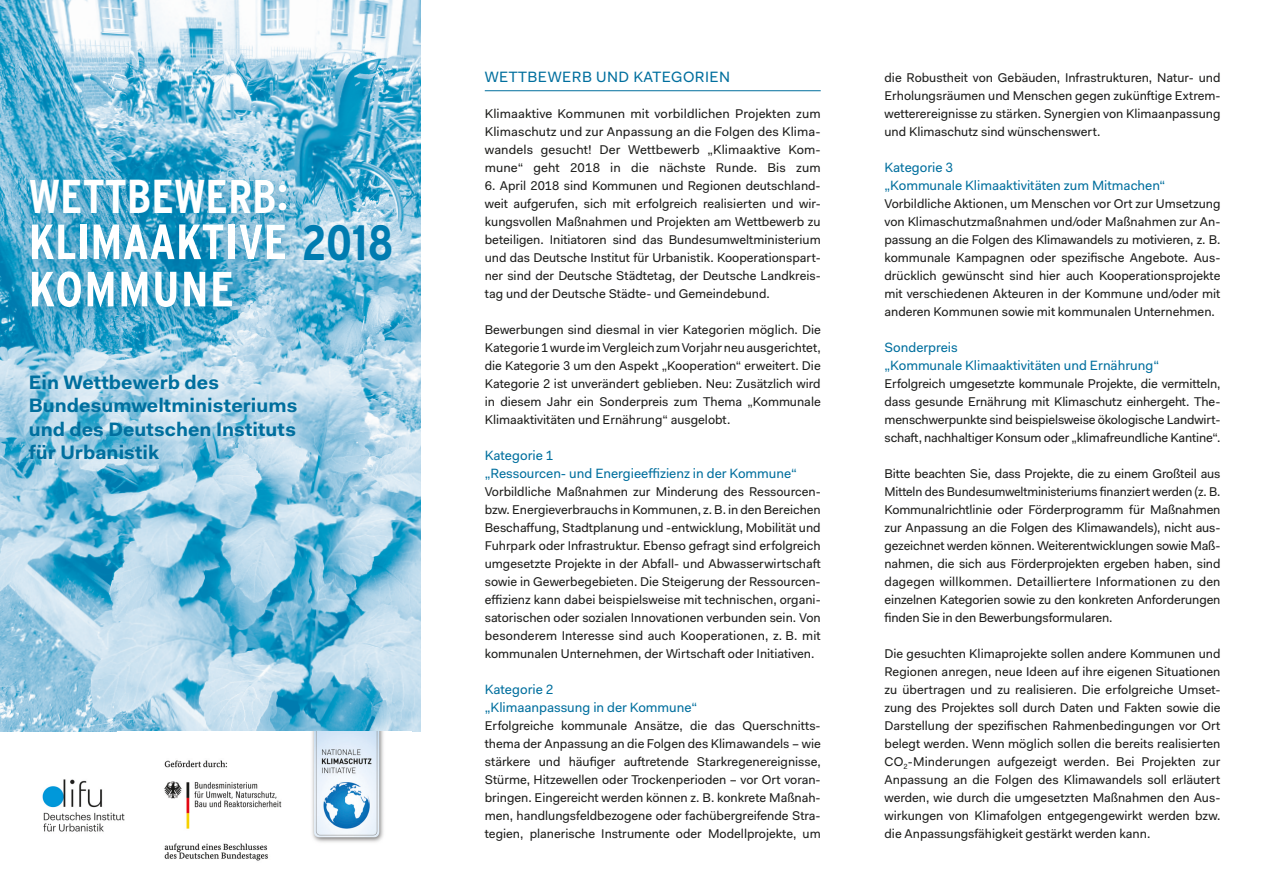
<style>
.page{position:relative;width:1263px;height:893px;background:#fff}
.page>*{position:absolute;margin:0;border:0;box-sizing:border-box;transform-origin:0 0}
.t1{font:700 condensed 49.5px "Interstate";color:#fff}
.t2{font:700 condensed 49.5px "Interstate";letter-spacing:.025em;color:#fff}
.t3{font:700 condensed 47.55px "Interstate";color:#fff}
.t4{font:700 19.5px/23.4px "Fakt Pro";letter-spacing:.005em;color:#006f9e}
.t5{font:15px "Fakt Pro";letter-spacing:.03em;color:#006f9e}
.t6{font:13.5px/18px "Fakt Pro";color:#006f9e}
.t7{font:12.75px/18px "Fakt Pro";color:#1d1d1b}
.s1{color:#007cb0}
</style>
<div class="page">
<img style="left:0;top:0;width:421px;height:731px">
<div style="left:18px;top:363px;width:290px;height:107px;background:#fff;opacity:.75"></div>
<div style="left:14px;top:162px;width:300px;height:126px;background:#006f9e;opacity:.5"></div>
<div style="left:293px;top:213px;width:110px;height:59px;background:#fff;opacity:.75"></div>
<div style="left:24px;top:264px;width:228px;height:63px;background:#006f9e;opacity:.5"></div>
<hr style="left:485px;top:90px;width:336px;height:1px;background:#006f9e">
<img style="left:42px;top:779px;width:83px;height:53px">
<img style="left:164px;top:731px;width:220px;height:130px">
<h2 class="t3" style="left:29px;top:169px;width:261px">WETTBEWERB:</h2>
<h1 class="t1" style="left:29px;top:214px;width:366px">KLIMAAKTIVE <span class="s1">2018</span></h1>
<h1 class="t2" style="left:29px;top:261px;width:207px">KOMMUNE</h1>
<p class="t4" style="left:29px;top:370px;width:270px">Ein Wettbewerb des<br>Bundesumweltministeriums und des Deutschen Instituts für Urbanistik</p>
<h2 class="t5" style="left:485px;top:67px;width:247px">WETTBEWERB UND KATEGORIEN</h2>
<p class="t7" style="left:485px;top:104px;width:337px">Klimaaktive Kommunen mit vorbildlichen Projekten zum</p>
<p class="t7" style="left:485px;top:122px;width:337px">Klimaschutz und zur Anpassung an die Folgen des Klima&shy;wandels gesucht! Der Wettbewerb „Klimaaktive Kom-</p>
<p class="t7" style="left:485px;top:176px;width:337px">6. April 2018 sind Kommunen und Regionen deutschland&shy;weit aufgerufen, sich mit erfolgreich realisierten und wir-</p>
<p class="t7" style="left:485px;top:158px;width:337px">mune“ geht 2018 in die nächste Runde. Bis zum</p>
<p class="t7" style="left:485px;top:212px;width:337px">kungsvollen Maßnahmen und Projekten am Wettbewerb zu beteiligen. Initiatoren sind das Bundesumweltministerium</p>
<p class="t7" style="left:485px;top:248px;width:337px">und das Deutsche Institut für Urbanistik. Kooperationspart&shy;ner sind der Deutsche Städtetag, der Deutsche Landkreis-</p>
<p class="t7" style="left:485px;top:284px;width:287px">tag und der Deutsche Städte- und Gemeindebund.</p>
<p class="t7" style="left:485px;top:320px;width:337px;text-align:justify">Bewerbungen sind diesmal in vier Kategorien möglich. Die Kategorie 1 wurde im Vergleich zum Vorjahr neu ausgerichtet, die Kategorie 3 um den Aspekt „Kooperation“ erweitert. Die Kategorie 2 ist unverändert geblieben. Neu: Zusätzlich wird in diesem Jahr ein Sonderpreis zum Thema „Kommunale Klimaaktivitäten und Ernährung“ ausgelobt.</p>
<h3 class="t6" style="left:485px;top:446px;width:313px">Kategorie 1<br>„Ressourcen- und Energieeffizienz in der Kommune“</h3>
<p class="t7" style="left:485px;top:482px;width:337px;text-align:justify">Vorbildliche Maßnahmen zur Minderung des Ressourcen&shy;bzw. Energieverbrauchs in Kommunen, z. B. in den Bereichen Beschaffung, Stadtplanung und -entwicklung, Mobilität und Fuhrpark oder Infrastruktur. Ebenso gefragt sind erfolgreich umgesetzte Projekte in der Abfall- und Abwasserwirtschaft</p>
<p class="t7" style="left:485px;top:572px;width:337px">sowie in Gewerbegebieten. Die Steigerung der Ressourcen&shy;effizienz kann dabei beispielsweise mit technischen, organi-</p>
<p class="t7" style="left:485px;top:608px;width:337px;text-align:justify">satorischen oder sozialen Innovationen verbunden sein. Von besonderem Interesse sind auch Kooperationen, z. B. mit kommunalen Unternehmen, der Wirtschaft oder Initiativen.</p>
<h3 class="t6" style="left:485px;top:680px;width:214px">Kategorie 2<br>„Klimaanpassung in der Kommune“</h3>
<p class="t7" style="left:485px;top:734px;width:337px">thema der Anpassung an die Folgen des Klimawandels – wie stärkere und häufiger auftretende Starkregenereignisse,</p>
<p class="t7" style="left:485px;top:716px;width:337px">Erfolgreiche kommunale Ansätze, die das Querschnitts-</p>
<p class="t7" style="left:485px;top:770px;width:337px;text-align:justify">Stürme, Hitzewellen oder Trockenperioden – vor Ort voran&shy;bringen. Eingereicht werden können z. B. konkrete Maßnah&shy;men, handlungsfeldbezogene oder fachübergreifende Stra-</p>
<p class="t7" style="left:485px;top:824px;width:337px">tegien, planerische Instrumente oder Modellprojekte, um</p>
<p class="t7" style="left:884px;top:68px;width:337px">die Robustheit von Gebäuden, Infrastrukturen, Natur- und</p>
<p class="t7" style="left:884px;top:104px;width:337px">wetterereignisse zu stärken. Synergien von Klimaanpassung und Klimaschutz sind wünschenswert.</p>
<h3 class="t6" style="left:884px;top:158px;width:282px">Kategorie 3<br>„Kommunale Klimaaktivitäten zum Mitmachen“</h3>
<p class="t7" style="left:884px;top:194px;width:337px">Vorbildliche Aktionen, um Menschen vor Ort zur Umsetzung</p>
<p class="t7" style="left:884px;top:230px;width:337px">passung an die Folgen des Klimawandels zu motivieren, z. B.</p>
<p class="t7" style="left:884px;top:266px;width:337px;text-align:justify">drücklich gewünscht sind hier auch Kooperationsprojekte mit verschiedenen Akteuren in der Kommune und/oder mit anderen Kommunen sowie mit kommunalen Unternehmen.</p>
<h3 class="t6" style="left:884px;top:338px;width:276px">Sonderpreis<br>„Kommunale Klimaaktivitäten und Ernährung“</h3>
<p class="t7" style="left:884px;top:374px;width:337px">Erfolgreich umgesetzte kommunale Projekte, die vermitteln,</p>
<p class="t7" style="left:884px;top:86px;width:337px">Erholungsräumen und Menschen gegen zukünftige Extrem-</p>
<p class="t7" style="left:884px;top:212px;width:337px">von Klimaschutzmaßnahmen und/oder Maßnahmen zur An-</p>
<p class="t7" style="left:884px;top:248px;width:337px">kommunale Kampagnen oder spezifische Angebote. Aus-</p>
<p class="t7" style="left:884px;top:392px;width:337px">dass gesunde Ernährung mit Klimaschutz einhergeht. The&shy;menschwerpunkte sind beispielsweise ökologische Landwirt-</p>
<p class="t7" style="left:884px;top:428px;width:337px">schaft, nachhaltiger Konsum oder „klimafreundliche Kantine“.</p>
<p class="t7" style="left:884px;top:464px;width:337px;text-align:justify">Bitte beachten Sie, dass Projekte, die zu einem Großteil aus Mitteln des Bundesumweltministeriums finanziert werden (z. B.<br>Kommunalrichtlinie oder Förderprogramm für Maßnahmen</p>
<p class="t7" style="left:884px;top:518px;width:337px">zur Anpassung an die Folgen des Klimawandels), nicht aus&shy;gezeichnet werden können. Weiterentwicklungen sowie Maß-</p>
<p class="t7" style="left:884px;top:554px;width:337px;text-align:justify">nahmen, die sich aus Förderprojekten ergeben haben, sind dagegen willkommen. Detailliertere Informationen zu den einzelnen Kategorien sowie zu den konkreten Anforderungen finden Sie in den Bewerbungsformularen.</p>
<p class="t7" style="left:884px;top:644px;width:337px">Die gesuchten Klimaprojekte sollen andere Kommunen und<br>Regionen anregen, neue Ideen auf ihre eigenen Situationen</p>
<p class="t7" style="left:884px;top:698px;width:337px;text-align:justify">zung des Projektes soll durch Daten und Fakten sowie die Darstellung der spezifischen Rahmenbedingungen vor Ort belegt werden. Wenn möglich sollen die bereits realisierten CO<sub>2</sub>-Minderungen aufgezeigt werden. Bei Projekten zur Anpassung an die Folgen des Klimawandels soll erläutert</p>
<p class="t7" style="left:884px;top:806px;width:337px">wirkungen von Klimafolgen entgegengewirkt werden bzw. die Anpassungsfähigkeit gestärkt werden kann.</p>
<p class="t7" style="left:884px;top:680px;width:337px">zu übertragen und zu realisieren. Die erfolgreiche Umset-</p>
<p class="t7" style="left:884px;top:788px;width:337px">werden, wie durch die umgesetzten Maßnahmen den Aus-</p>
</div>
